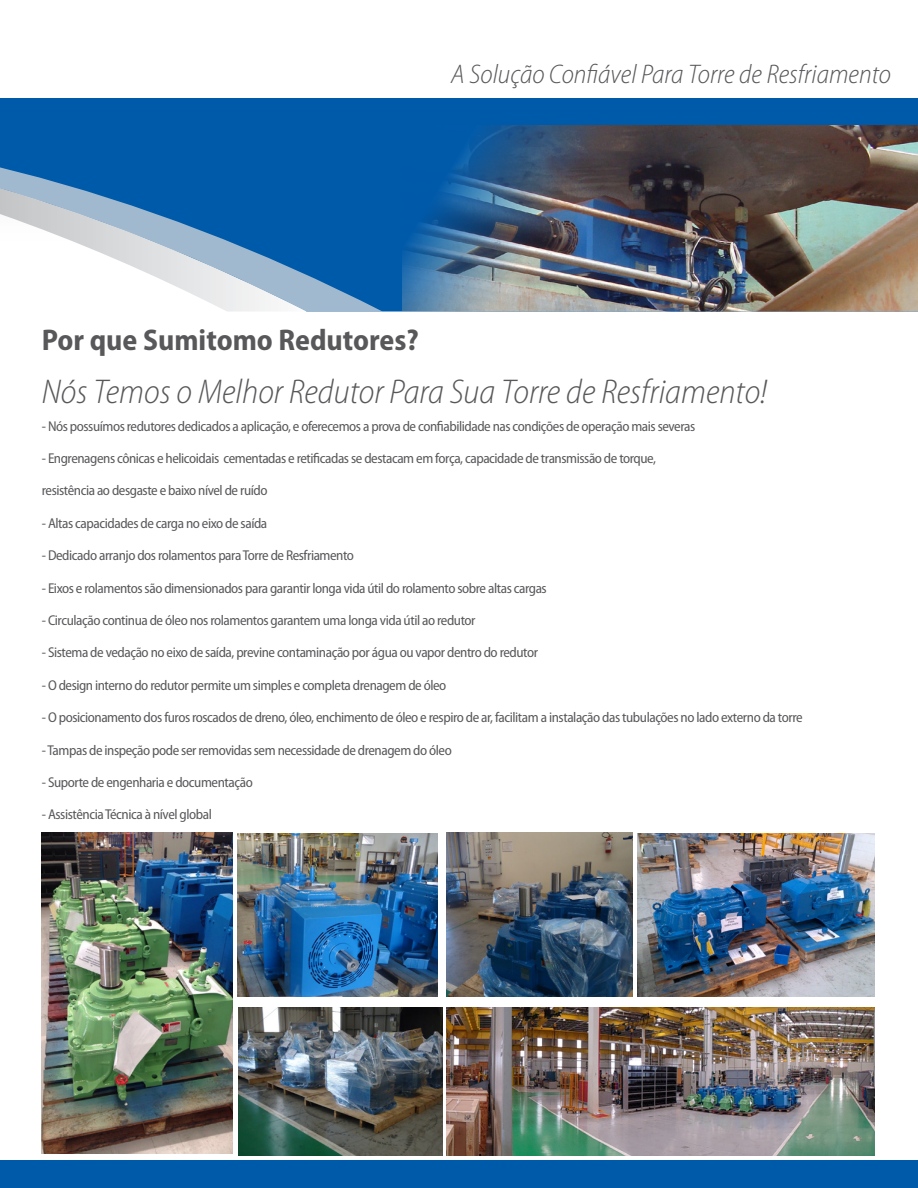
<style>
.page{position:relative;width:918px;height:1188px;background:#fff}
.page>*{position:absolute;margin:0;border:0;box-sizing:border-box;transform-origin:0 0}
.t1{font:italic 300 semi-condensed 34.5px "Myriad Pro";color:#58585b}
.t2{font:700 semi-condensed 30px "Myriad Pro";color:#58585b}
.t3{font:italic 300 semi-condensed 27px "Myriad Pro";color:#58585b}
.t4{font:semi-condensed 14.25px "Myriad Pro";letter-spacing:-.03em;color:#58585b}
</style>
<div class="page">
<div style="left:383px;top:125px;width:19px;height:187px;background:#005aaa"></div>
<img style="left:402px;top:125px;width:516px;height:187px">
<svg style="left:0;top:125px;width:383px;height:187px;fill:#005aaa"></svg>
<div style="left:0;top:98px;width:918px;height:27px;background:#005aaa"></div>
<div style="left:0;top:1160px;width:918px;height:28px;background:#005aaa"></div>
<img style="left:42px;top:833px;width:191px;height:321px">
<img style="left:238px;top:1008px;width:204px;height:147px">
<img style="left:446px;top:833px;width:186px;height:163px">
<img style="left:446px;top:1008px;width:428px;height:147px">
<img style="left:638px;top:833px;width:236px;height:163px">
<img style="left:237px;top:833px;width:200px;height:163px">
<h3 class="t3" style="left:451px;top:60px;width:441px">A Solução Confiável Para Torre de Resfriamento</h3>
<h2 class="t2" style="left:42px;top:324px;width:379px">Por que Sumitomo Redutores?</h2>
<h1 class="t1" style="left:42px;top:373px;width:727px">Nós Temos o Melhor Redutor Para Sua Torre de Resfriamento!</h1>
<p class="t4" style="left:42px;top:418px;width:655px">- Nós possuímos redutores dedicados a aplicação, e oferecemos a prova de confiabilidade nas condições de operação mais severas</p>
<p class="t4" style="left:42px;top:450px;width:616px">- Engrenagens cônicas e helicoidais cementadas e retificadas se destacam em força, capacidade de transmissão de torque,</p>
<p class="t4" style="left:42px;top:483px;width:227px">resistência ao desgaste e baixo nível de ruído</p>
<p class="t4" style="left:42px;top:515px;width:227px">- Altas capacidades de carga no eixo de saída</p>
<p class="t4" style="left:42px;top:548px;width:314px">- Dedicado arranjo dos rolamentos para Torre de Resfriamento</p>
<p class="t4" style="left:42px;top:580px;width:507px">- Eixos e rolamentos são dimensionados para garantir longa vida útil do rolamento sobre altas cargas</p>
<p class="t4" style="left:42px;top:612px;width:435px">- Circulação continua de óleo nos rolamentos garantem uma longa vida útil ao redutor</p>
<p class="t4" style="left:42px;top:645px;width:498px">- Sistema de vedação no eixo de saída, previne contaminação por água ou vapor dentro do redutor</p>
<p class="t4" style="left:42px;top:677px;width:406px">- O design interno do redutor permite um simples e completa drenagem de óleo</p>
<p class="t4" style="left:42px;top:710px;width:762px">- O posicionamento dos furos roscados de dreno, óleo, enchimento de óleo e respiro de ar, facilitam a instalação das tubulações no lado externo da torre</p>
<p class="t4" style="left:42px;top:742px;width:412px">- Tampas de inspeção pode ser removidas sem necessidade de drenagem do óleo</p>
<p class="t4" style="left:42px;top:774px;width:212px">- Suporte de engenharia e documentação</p>
<p class="t4" style="left:42px;top:807px;width:172px">- Assistência Técnica à nível global</p>
</div>
